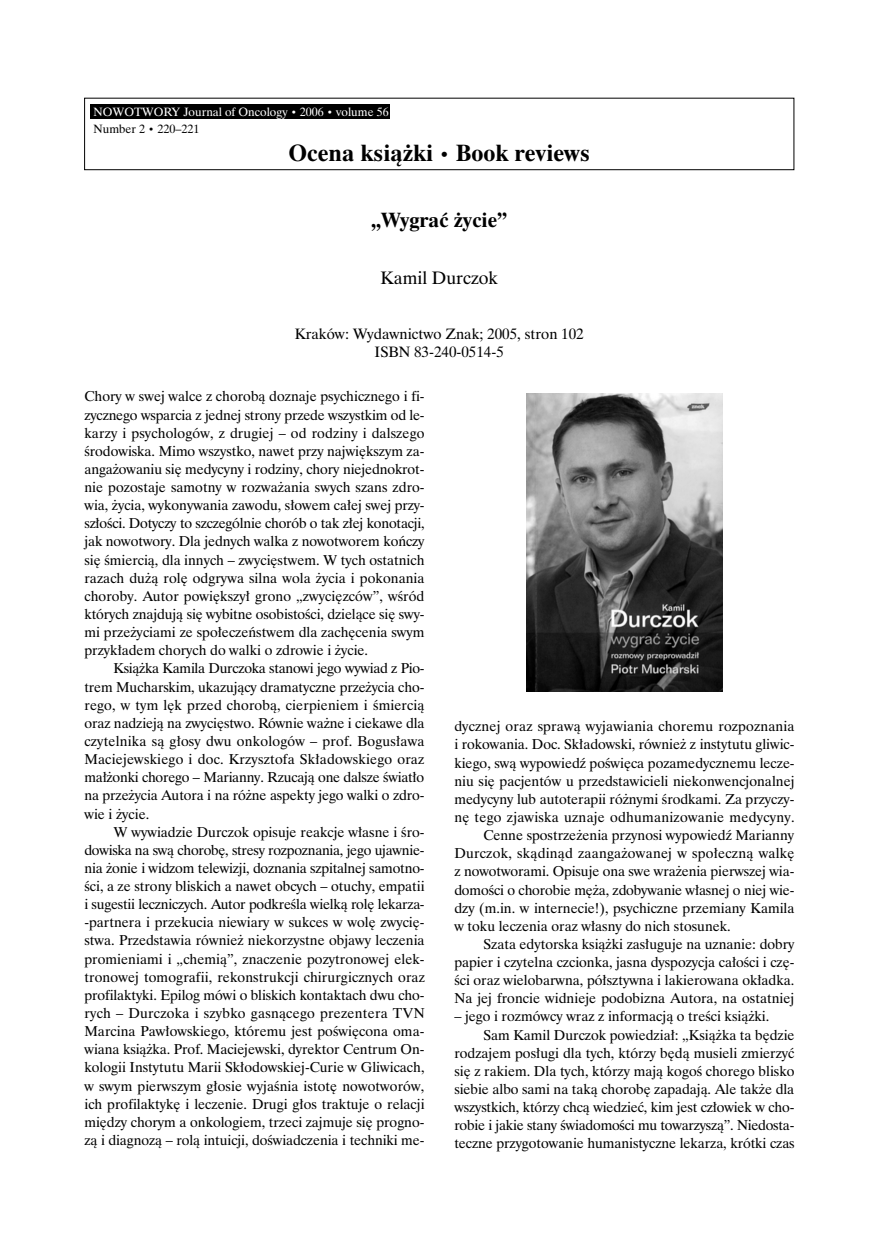
<style>
.page{position:relative;width:879px;height:1254px;background:#fff}
.page>*{position:absolute;margin:0;border:0;box-sizing:border-box;transform-origin:0 0}
.t1{font:700 24px "Dutch 801 PL";color:#000}
.t2{font:700 21px "Dutch 801 PL";color:#000}
.t3{font:18px "Dutch 801 PL";color:#000}
.t4{font:15px/18.1px "Dutch 801 PL";color:#000;text-align:center}
.t5{font:14.25px/18.1px "Dutch 801 PL";color:#000;text-align:justify}
.t6{font:14.25px "Dutch 801 PL";letter-spacing:-.02em;color:#000}
.t7{font:12px/17.5px "Dutch 801 PL";color:#fff}
.s1{font-size:10.5px}
.s2{color:#000}
.s3{font-size:10.5px;color:#000}
.s4{font-size:18px}
</style>
<div class="page">
<div style="left:84px;top:98px;width:710px;height:72px;border:1px solid #000"></div>
<div style="left:91px;top:104px;width:299px;height:15px;background:#000"></div>
<img style="left:527px;top:393px;width:195px;height:298px">
<p class="t7" style="left:94px;top:104px;width:297px">NOWOTWORY Journal of Oncology <span class="s1">•</span> 2006 <span class="s1">•</span> volume 56<br><span class="s2">Number 2</span> <span class="s3">•</span> <span class="s2">220–221</span></p>
<h1 class="t1" style="left:288px;top:145px;width:303px">Ocena ksià˝ki <span class="s4">•</span> Book reviews</h1>
<h2 class="t2" style="left:371px;top:212px;width:138px">„Wygraç ˝ycie”</h2>
<p class="t3" style="left:381px;top:271px;width:119px">Kamil Durczok</p>
<p class="t4" style="left:295px;top:326px;width:291px">Kraków: Wydawnictwo Znak; 2005, stron 102<br>ISBN 83-240-0514-5</p>
<p class="t5" style="left:84px;top:389px;width:342px">Chory w swej walce z chorobà doznaje psychicznego i fi&shy;zycznego wsparcia z jednej strony przede wszystkim od le&shy;karzy i psychologów, z drugiej – od rodziny i dalszego Êrodowiska. Mimo wszystko, nawet przy najwi´kszym za&shy;anga˝owaniu si´ medycyny i rodziny, chory niejednokrot&shy;nie pozostaje samotny w rozwa˝ania swych szans zdro&shy;wia, ˝ycia, wykonywania zawodu, s∏owem ca∏ej swej przy&shy;sz∏oÊci. Dotyczy to szczególnie chorób o tak z∏ej konotacji, jak nowotwory. Dla jednych walka z nowotworem koƒczy si´ Êmiercià, dla innych – zwyci´stwem. W tych ostatnich razach du˝à rol´ odgrywa silna wola ˝ycia i pokonania choroby. Autor powi´kszy∏ grono „zwyci´zców”, wÊród których znajdujà si´ wybitne osobistoÊci, dzielàce si´ swy&shy;mi prze˝yciami ze spo∏eczeƒstwem dla zach´cenia swym przyk∏adem chorych do walki o zdrowie i ˝ycie.</p>
<p class="t5" style="left:84px;top:661px;width:342px;text-indent:29px">Ksià˝ka Kamila Durczoka stanowi jego wywiad z Pio&shy;trem Mucharskim, ukazujàcy dramatyczne prze˝ycia cho&shy;rego, w tym l´k przed chorobà, cierpieniem i Êmiercià oraz nadziejà na zwyci´stwo. Równie wa˝ne i ciekawe dla czytelnika sà g∏osy dwu onkologów – prof. Bogus∏awa Maciejewskiego i doc. Krzysztofa Sk∏adowskiego oraz ma∏˝onki chorego – Marianny. Rzucajà one dalsze Êwiat∏o na prze˝ycia Autora i na ró˝ne aspekty jego walki o zdro&shy;wie i ˝ycie.</p>
<p class="t5" style="left:84px;top:824px;width:342px;text-indent:29px">W wywiadzie Durczok opisuje reakcje w∏asne i Êro&shy;dowiska na swà chorob´, stresy rozpoznania, jego ujawnie&shy;nia ˝onie i widzom telewizji, doznania szpitalnej samotno-Êci, a ze strony bliskich a nawet obcych – otuchy, empatii i sugestii leczniczych. Autor podkreÊla wielkà rol´ lekarza--partnera i przekucia niewiary w sukces w wol´ zwyci´- stwa. Przedstawia równie˝ niekorzystne objawy leczenia promieniami i „chemià”, znaczenie pozytronowej elek&shy;tronowej tomografii, rekonstrukcji chirurgicznych oraz profilaktyki. Epilog mówi o bliskich kontaktach dwu cho&shy;rych – Durczoka i szybko gasnàcego prezentera TVN Marcina Paw∏owskiego, któremu jest poÊwi´cona oma&shy;wiana ksià˝ka. Prof. Maciejewski, dyrektor Centrum On&shy;kologii Instytutu Marii Sk∏odowskiej-Curie w Gliwicach, w swym pierwszym g∏osie wyjaÊnia istot´ nowotworów, ich profilaktyk´ i leczenie. Drugi g∏os traktuje o relacji mi´dzy chorym a onkologiem, trzeci zajmuje si´ progno&shy;zà i diagnozà – rolà intuicji, doÊwiadczenia i techniki me-</p>
<p class="t5" style="left:454px;top:719px;width:342px">dycznej oraz sprawà wyjawiania choremu rozpoznania</p>
<p class="t5" style="left:454px;top:737px;width:342px">i rokowania. Doc. Sk∏adowski, równie˝ z instytutu gliwic-</p>
<p class="t5" style="left:454px;top:755px;width:342px">kiego, swà wypowiedê poÊwi´ca pozamedycznemu lecze-</p>
<p class="t5" style="left:454px;top:773px;width:342px">niu si´ pacjentów u przedstawicieli niekonwencjonalnej</p>
<p class="t5" style="left:454px;top:791px;width:342px">medycyny lub autoterapii ró˝nymi Êrodkami. Za przyczy-</p>
<p class="t5" style="left:454px;top:809px;width:342px">n´ tego zjawiska uznaje odhumanizowanie medycyny.</p>
<p class="t5" style="left:483px;top:827px;width:312px">Cenne spostrze˝enia przynosi wypowiedê Marianny</p>
<p class="t5" style="left:454px;top:846px;width:342px">Durczok, skàdinàd zaanga˝owanej w spo∏ecznà walk´</p>
<p class="t5" style="left:454px;top:864px;width:342px">z nowotworami. Opisuje ona swe wra˝enia pierwszej wia-</p>
<p class="t5" style="left:454px;top:882px;width:342px">domoÊci o chorobie m´˝a, zdobywanie w∏asnej o niej wie-</p>
<p class="t5" style="left:454px;top:900px;width:342px">dzy (m.in. w internecie!), psychiczne przemiany Kamila</p>
<p class="t5" style="left:454px;top:918px;width:278px">w toku leczenia oraz w∏asny do nich stosunek.</p>
<p class="t5" style="left:483px;top:936px;width:313px">Szata edytorska ksià˝ki zas∏uguje na uznanie: dobry</p>
<p class="t5" style="left:454px;top:954px;width:342px">papier i czytelna czcionka, jasna dyspozycja ca∏oÊci i cz´-</p>
<p class="t5" style="left:454px;top:973px;width:342px">Êci oraz wielobarwna, pó∏sztywna i lakierowana ok∏adka.</p>
<p class="t5" style="left:454px;top:991px;width:342px">Na jej froncie widnieje podobizna Autora, na ostatniej</p>
<p class="t5" style="left:454px;top:1009px;width:317px">– jego i rozmówcy wraz z informacjà o treÊci ksià˝ki.</p>
<p class="t5" style="left:483px;top:1027px;width:313px">Sam Kamil Durczok powiedzia∏: „Ksià˝ka ta b´dzie</p>
<p class="t5" style="left:454px;top:1045px;width:342px">rodzajem pos∏ugi dla tych, którzy b´dà musieli zmierzyç</p>
<p class="t5" style="left:454px;top:1063px;width:342px">si´ z rakiem. Dla tych, którzy majà kogoÊ chorego blisko</p>
<p class="t5" style="left:454px;top:1081px;width:341px">siebie albo sami na takà chorob´ zapadajà. Ale tak˝e dla</p>
<p class="t5" style="left:454px;top:1100px;width:342px">wszystkich, którzy chcà wiedzieç, kim jest cz∏owiek w cho-</p>
<p class="t6" style="left:454px;top:1120px;width:342px">robie i jakie stany ÊwiadomoÊci mu towarzyszà”. Niedosta-</p>
<p class="t5" style="left:454px;top:1136px;width:342px">teczne przygotowanie humanistyczne lekarza, krótki czas</p>
</div>
